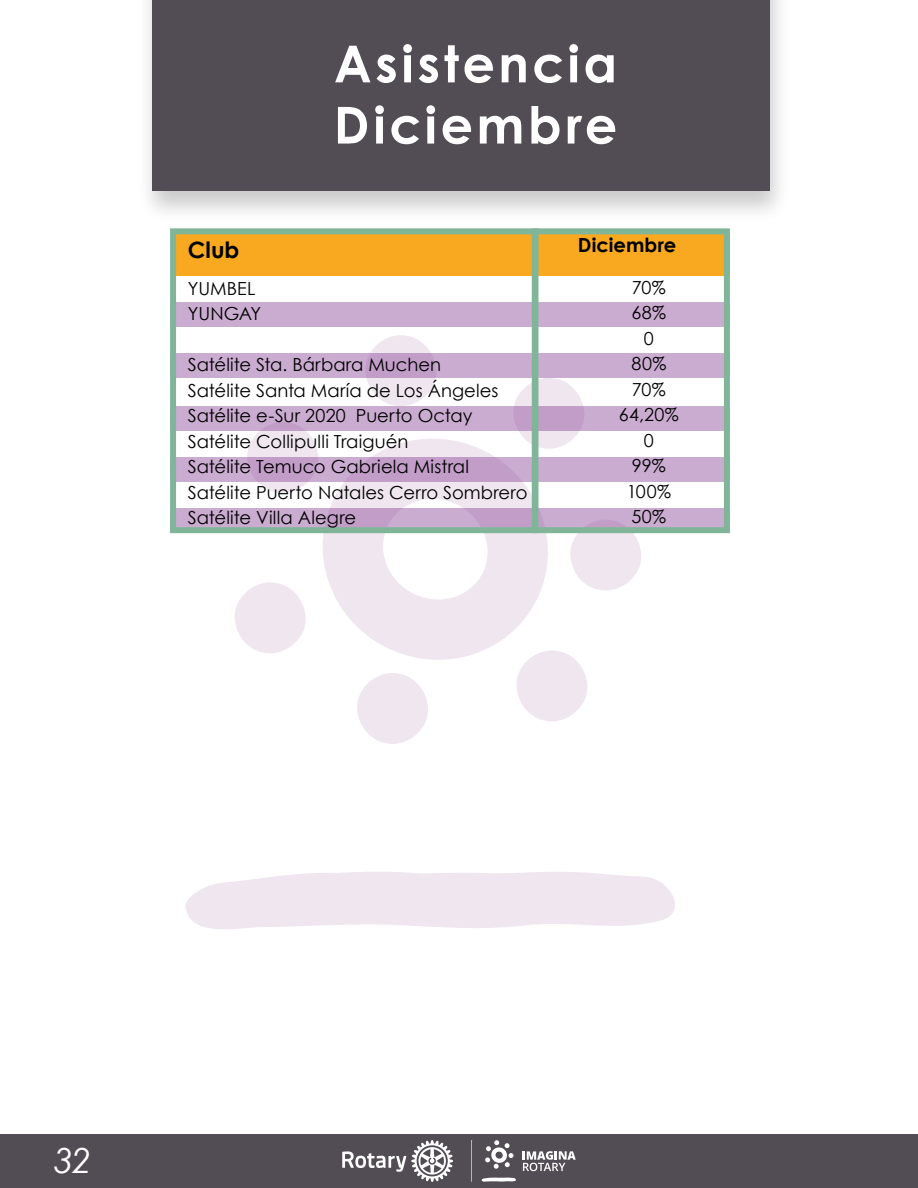
<style>
.page{position:relative;width:918px;height:1188px;background:#fff}
.page>*{position:absolute;margin:0;border:0;box-sizing:border-box;transform-origin:0 0}
.t1{font:700 51px/61.2px "Century Gothic";letter-spacing:.07em;color:#fff}
.t2{font:italic 34.5px "Century Gothic";color:#fff}
.t3{font:700 22.5px "Century Gothic";color:#000}
.t4{font:700 19.5px "Century Gothic";letter-spacing:.005em;color:#000}
.t5{font:18px/25.5px "Century Gothic";color:#000}
</style>
<div class="page">
<svg style="left:319px;top:439px;width:245px;height:221px;fill:#efe6f0"></svg>
<svg style="left:235px;top:582px;width:71px;height:71px"></svg>
<svg style="left:246px;top:431px;width:73px;height:62px"></svg>
<svg style="left:367px;top:335px;width:69px;height:71px"></svg>
<svg style="left:513px;top:378px;width:72px;height:71px"></svg>
<svg style="left:569px;top:533px;width:73px;height:58px"></svg>
<svg style="left:516px;top:650px;width:71px;height:71px"></svg>
<svg style="left:357px;top:673px;width:71px;height:71px"></svg>
<svg style="left:185px;top:871px;width:490px;height:58px;background:#f1e9f2"></svg>
<div style="left:0;top:1134px;width:918px;height:54px;background:#524d55"></div>
<svg style="left:342px;top:1140px;width:111px;height:42px"></svg>
<svg style="left:471px;top:1140px;width:1px;height:42px"></svg>
<svg style="left:485px;top:1140px;width:29px;height:29px"></svg>
<svg style="left:482px;top:1178px;width:34px;height:4px"></svg>
<svg style="left:523px;top:1151px;width:53px;height:20px"></svg>
<div style="left:137px;top:0;width:654px;height:224px;background:#000;opacity:.21"></div>
<div style="left:152px;top:0;width:618px;height:191px;background:#524d55"></div>
<div style="left:174px;top:234px;width:556px;height:42px;background:#f8a91f"></div>
<div style="left:170px;top:302px;width:560px;height:25px;background:#cbacd1"></div>
<div style="left:170px;top:509px;width:560px;height:24px;background:linear-gradient(to right,#c8a8cf,#c9a8cf)"></div>
<div style="left:170px;top:407px;width:560px;height:24px;background:linear-gradient(to right,#cbabd1,#c9a9cf)"></div>
<div style="left:170px;top:353px;width:560px;height:25px;background:linear-gradient(to right,#c9a9cf,#caabd0)"></div>
<div style="left:170px;top:458px;width:560px;height:24px;background:linear-gradient(to right,#c4a2cb,#caaad0)"></div>
<div style="left:170px;top:228px;width:368px;height:305px;border:6px solid #81b599"></div>
<div style="left:532px;top:228px;width:198px;height:305px;border:6px solid #81b599"></div>
<h1 class="t1" style="left:334px;top:31px;width:285px">Asistencia<br>Diciembre</h1>
<p class="t3" style="left:188px;top:233px;width:53px">Club</p>
<p class="t4" style="left:578px;top:231px;width:100px">Diciembre</p>
<p class="t5" style="left:619px;top:274px;width:61px;text-align:center">70%<br>68%<br>0<br>80%<br>70%<br>64,20%<br>0<br>99%<br>100%<br>50%</p>
<p class="t5" style="left:188px;top:275px;width:75px">YUMBEL<br>YUNGAY</p>
<p class="t5" style="left:188px;top:352px;width:341px">Satélite Sta. Bárbara Muchen<br>Satélite Santa María de Los Ángeles<br>Satélite e-Sur 2020 Puerto Octay<br>Satélite Collipulli Traiguén<br>Satélite Temuco Gabriela Mistral<br>Satélite Puerto Natales Cerro Sombrero<br>Satélite Villa Alegre</p>
<h2 class="t2" style="left:54px;top:1137px;width:39px">32</h2>
</div>
